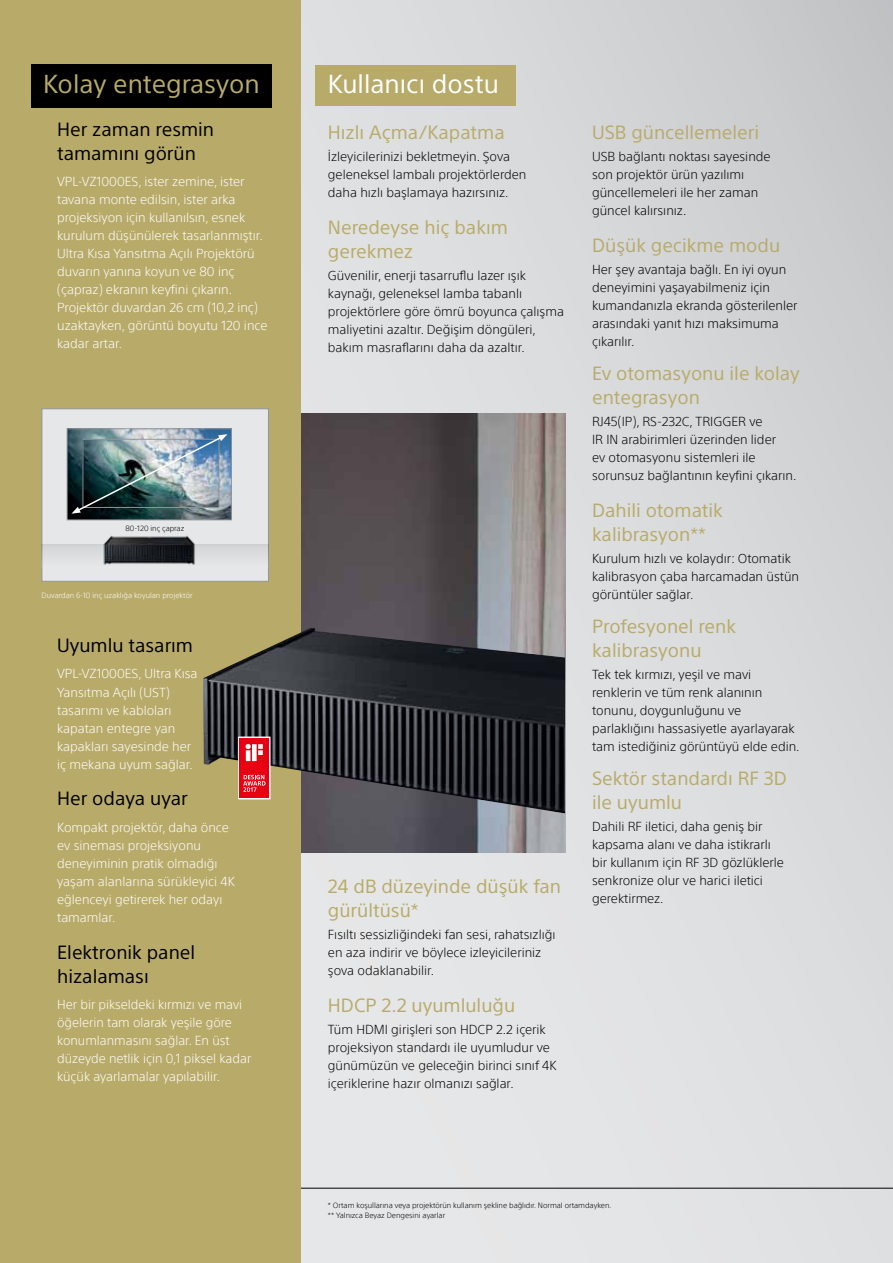
<style>
.page{position:relative;width:893px;height:1263px;background:#fff}
.page>*{position:absolute;margin:0;border:0;box-sizing:border-box;transform-origin:0 0}
.t1{font:25.5px "SST";color:#b8ab6a}
.t2{font:25.5px "SST";color:#fff}
.t3{font:18.75px/24px "SST";color:#b8ab6a}
.t4{font:18.75px/24px "SST";color:#000}
.t5{font:300 12.75px/18px "SST";color:#000}
.t6{font:300 12.75px/18px "SST";color:#fff}
.t7{font:300 7.5px/9.8px "SST";color:#000}
.t8{font:300 7.5px "SST";color:#fff}
</style>
<div class="page">
<div style="left:301px;top:0;width:592px;height:1263px;background:linear-gradient(to right,#e5e6e7,#d2d4d5)"></div>
<img style="left:301px;top:413px;width:264px;height:440px">
<div style="left:315px;top:66px;width:200px;height:40px;background:#b8ab6a"></div>
<hr style="left:0;top:1188px;width:893px;height:1px;background:#000">
<div style="left:0;top:0;width:301px;height:1263px;background:#b8ab6a"></div>
<div style="left:42px;top:408px;width:227px;height:174px;background:#e6e7e8;border:1px solid #939598"></div>
<img style="left:69px;top:430px;width:161px;height:88px">
<div style="left:67px;top:428px;width:165px;height:92px;border:1px solid #939598"></div>
<div style="left:42px;top:545px;width:227px;height:23px;background:#dedfe0"></div>
<img style="left:96px;top:535px;width:105px;height:30px">
<img style="left:71px;top:434px;width:156px;height:80px">
<div style="left:31px;top:64px;width:240px;height:43px;background:#000"></div>
<img style="left:203px;top:628px;width:362px;height:185px">
<svg style="left:238px;top:736px;width:33px;height:63px"></svg>
<div style="left:240px;top:769px;width:29px;height:29px;background:#e60012"></div>
<div style="left:240px;top:738px;width:29px;height:29px;background:#e60012"></div>
<svg style="left:245px;top:744px;width:18px;height:17px"></svg>
<svg style="left:243px;top:775px;width:23px;height:17px"></svg>
<h1 class="t1" style="left:43px;top:69px;width:218px">Kolay entegrasyon</h1>
<h2 class="t4" style="left:57px;top:117px;width:158px">Her zaman resmin tamamını görün</h2>
<p class="t6" style="left:57px;top:173px;width:212px">VPL-VZ1000ES, ister zemine, ister tavana monte edilsin, ister arka projeksiyon için kullanılsın, esnek kurulum düşünülerek tasarlanmıştır.<br>Ultra Kısa Yansıtma Açılı Projektörü duvarın yanına koyun ve 80 inç (çapraz) ekranın keyfini çıkarın.<br>Projektör duvardan 26 cm (10,2 inç) uzaktayken, görüntü boyutu 120 ince kadar artar.</p>
<p class="t7" style="left:126px;top:523px;width:60px">80-120 inç çapraz</p>
<p class="t8" style="left:42px;top:590px;width:153px">Duvardan 6-10 inç uzaklığa koyulan projektör</p>
<h2 class="t4" style="left:57px;top:633px;width:137px">Uyumlu tasarım</h2>
<p class="t6" style="left:57px;top:665px;width:142px">VPL-VZ1000ES, Ultra Kısa<br>Yansıtma Açılı (UST) tasarımı ve kabloları kapatan entegre yan kapakları sayesinde her iç mekana uyum sağlar.</p>
<h2 class="t4" style="left:57px;top:786px;width:132px">Her odaya uyar</h2>
<p class="t6" style="left:57px;top:818px;width:179px">Kompakt projektör, daha önce ev sineması projeksiyonu deneyiminin pratik olmadığı yaşam alanlarına sürükleyici 4K eğlenceyi getirerek her odayı tamamlar.</p>
<h2 class="t4" style="left:57px;top:940px;width:140px">Elektronik panel hizalaması</h2>
<p class="t6" style="left:57px;top:995px;width:196px">Her bir pikseldeki kırmızı ve mavi öğelerin tam olarak yeşile göre konumlanmasını sağlar. En üst düzeyde netlik için 0,1 piksel kadar küçük ayarlamalar yapılabilir.</p>
<h1 class="t2" style="left:328px;top:69px;width:173px">Kullanıcı dostu</h1>
<h2 class="t3" style="left:328px;top:120px;width:178px">Hızlı Açma/Kapatma</h2>
<p class="t5" style="left:328px;top:148px;width:200px">İzleyicilerinizi bekletmeyin. Şova geleneksel lambalı projektörlerden daha hızlı başlamaya hazırsınız.</p>
<h2 class="t3" style="left:328px;top:215px;width:181px">Neredeyse hiç bakım gerekmez</h2>
<p class="t5" style="left:328px;top:267px;width:238px">Güvenilir, enerji tasarruflu lazer ışık kaynağı, geleneksel lamba tabanlı projektörlere göre ömrü boyunca çalışma maliyetini azaltır. Değişim döngüleri, bakım masraflarını daha da azaltır.</p>
<h2 class="t3" style="left:328px;top:874px;width:235px">24 dB düzeyinde düşük fan gürültüsü*</h2>
<p class="t5" style="left:328px;top:926px;width:229px">Fısıltı sessizliğindeki fan sesi, rahatsızlığı en aza indirir ve böylece izleyicileriniz şova odaklanabilir.</p>
<h2 class="t3" style="left:328px;top:993px;width:189px">HDCP 2.2 uyumluluğu</h2>
<p class="t5" style="left:328px;top:1021px;width:230px">Tüm HDMI girişleri son HDCP 2.2 içerik projeksiyon standardı ile uyumludur ve günümüzün ve geleceğin birinci sınıf 4K içeriklerine hazır olmanızı sağlar.</p>
<h2 class="t3" style="left:592px;top:120px;width:169px">USB güncellemeleri</h2>
<p class="t5" style="left:592px;top:148px;width:180px">USB bağlantı noktası sayesinde son projektör ürün yazılımı güncellemeleri ile her zaman güncel kalırsınız.</p>
<h2 class="t3" style="left:592px;top:233px;width:190px">Düşük gecikme modu</h2>
<p class="t5" style="left:592px;top:261px;width:207px">Her şey avantaja bağlı. En iyi oyun deneyimini yaşayabilmeniz için kumandanızla ekranda gösterilenler arasındaki yanıt hızı maksimuma çıkarılır.</p>
<h2 class="t3" style="left:592px;top:361px;width:209px">Ev otomasyonu ile kolay entegrasyon</h2>
<p class="t5" style="left:592px;top:413px;width:206px">RJ45(IP), RS-232C, TRIGGER ve<br>IR IN arabirimleri üzerinden lider<br>ev otomasyonu sistemleri ile sorunsuz bağlantının keyfini çıkarın.</p>
<h2 class="t3" style="left:592px;top:498px;width:132px">Dahili otomatik kalibrasyon**</h2>
<p class="t5" style="left:592px;top:550px;width:208px">Kurulum hızlı ve kolaydır: Otomatik kalibrasyon çaba harcamadan üstün görüntüler sağlar.</p>
<h2 class="t3" style="left:592px;top:614px;width:146px">Profesyonel renk kalibrasyonu</h2>
<p class="t5" style="left:592px;top:666px;width:209px">Tek tek kırmızı, yeşil ve mavi renklerin ve tüm renk alanının tonunu, doygunluğunu ve parlaklığını hassasiyetle ayarlayarak tam istediğiniz görüntüyü elde edin.</p>
<h2 class="t3" style="left:592px;top:766px;width:196px">Sektör standardı RF 3D ile uyumlu</h2>
<p class="t5" style="left:592px;top:818px;width:193px">Dahili RF iletici, daha geniş bir kapsama alanı ve daha istikrarlı bir kullanım için RF 3D gözlüklerle senkronize olur ve harici iletici gerektirmez.</p>
<p class="t7" style="left:328px;top:1201px;width:285px">* Ortam koşullarına veya projektörün kullanım şekline bağlıdır. Normal ortamdayken. ** Yalnızca Beyaz Dengesini ayarlar</p>
</div>
